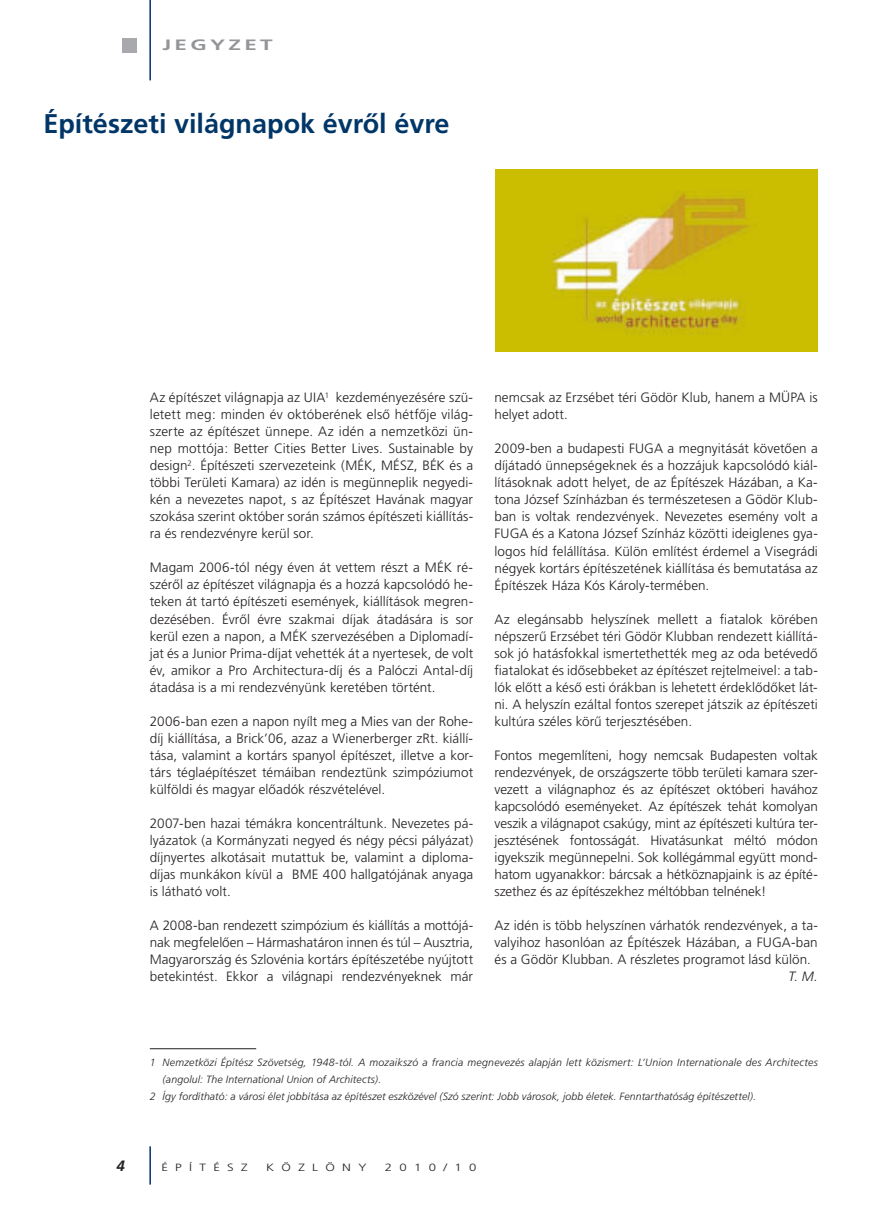
<style>
.page{position:relative;width:893px;height:1222px;background:#fff}
.page>*{position:absolute;margin:0;border:0;box-sizing:border-box;transform-origin:0 0}
.t1{font:700 27px "Frutiger QS";color:#003667}
.t2{font:700 15px "Frutiger QS";letter-spacing:.15em;color:#939598;scale:1.5 1}
.t3{font:italic 700 15px "Frutiger QS";color:#231f20}
.t4{font:300 13.5px/17px "Frutiger QS";color:#231f20;text-align:justify}
.t5{font:italic 300 13.5px "Frutiger QS";color:#231f20}
.t6{font:italic 300 10.5px "Frutiger QS";letter-spacing:.015em;color:#231f20}
.t7{font:300 10.5px "Frutiger QS";letter-spacing:.56em;color:#231f20;scale:1.25 1}
</style>
<div class="page">
<hr style="left:149px;top:0;width:2px;height:80px;background:#003667">
<div style="left:122px;top:38px;width:15px;height:15px;background:#a8a9ad"></div>
<hr style="left:149px;top:1146px;width:2px;height:38px;background:#003667">
<img style="left:495px;top:169px;width:322px;height:182px">
<hr style="left:150px;top:1048px;width:106px;height:1px;background:#231f20">
<p class="t2" style="left:162px;top:39px;width:75px">JEGYZET</p>
<h1 class="t1" style="left:43px;top:112px;width:407px">Építészeti világnapok évrôl évre</h1>
<p class="t4" style="left:150px;top:390px;width:325px">Az építészet világnapja az UIA<sup>1</sup> kezdeményezésére szü&shy;letett meg: minden év októberének elsô hétfôje világ&shy;szerte az építészet ünnepe. Az idén a nemzetközi ün&shy;nep mottója: Better Cities Better Lives. Sustainable by design<sup>2</sup>. Építészeti szervezeteink (MÉK, MÉSZ, BÉK és a többi Területi Kamara) az idén is megünneplik negyedi&shy;kén a nevezetes napot, s az Építészet Havának magyar szokása szerint október során számos építészeti kiállítás&shy;ra és rendezvényre kerül sor.</p>
<p class="t4" style="left:150px;top:560px;width:325px">Magam 2006-tól négy éven át vettem részt a MÉK ré&shy;szérôl az építészet világnapja és a hozzá kapcsolódó he&shy;teken át tartó építészeti események, kiállítások megren&shy;dezésében. Évrôl évre szakmai díjak átadására is sor kerül ezen a napon, a MÉK szervezésében a Diplomadí&shy;jat és a Junior Prima-díjat vehették át a nyertesek, de volt év, amikor a Pro Architectura-díj és a Palóczi Antal-díj átadása is a mi rendezvényünk keretében történt.</p>
<p class="t4" style="left:150px;top:713px;width:325px">2006-ban ezen a napon nyílt meg a Mies van der Rohe&shy;díj kiállítása, a Brick’06, azaz a Wienerberger zRt. kiállí&shy;tása, valamint a kortárs spanyol építészet, illetve a kor&shy;társ téglaépítészet témáiban rendeztünk szimpóziumot külföldi és magyar elôadók részvételével.</p>
<p class="t4" style="left:150px;top:815px;width:325px">2007-ben hazai témákra koncentráltunk. Nevezetes pá&shy;lyázatok (a Kormányzati negyed és négy pécsi pályázat) díjnyertes alkotásait mutattuk be, valamint a diploma&shy;díjas munkákon kívül a BME 400 hallgatójának anyaga is látható volt.</p>
<p class="t4" style="left:150px;top:917px;width:325px">A 2008-ban rendezett szimpózium és kiállítás a mottójá&shy;nak megfelelôen – Hármashatáron innen és túl – Ausztria, Magyarország és Szlovénia kortárs építészetébe nyújtott betekintést. Ekkor a világnapi rendezvényeknek már</p>
<p class="t4" style="left:494px;top:390px;width:324px">nemcsak az Erzsébet téri Gödör Klub, hanem a MÜPA is helyet adott.</p>
<p class="t4" style="left:494px;top:441px;width:325px">2009-ben a budapesti FUGA a megnyitását követôen a díjátadó ünnepsé geknek és a hozzájuk kapcsolódó kiál&shy;lításoknak adott helyet, de az Építészek Házában, a Ka&shy;tona József Színházban és természetesen a Gödör Klub&shy;ban is voltak rendezvények. Nevezetes esemény volt a FUGA és a Katona József Színház közötti ideiglenes gya&shy;logos híd felállítása. Külön említést érdemel a Visegrádi négyek kortárs építészetének kiállítása és bemutatása az Építészek Háza Kós Károly-termében.</p>
<p class="t4" style="left:494px;top:611px;width:325px">Az elegánsabb helyszínek mellett a fiatalok körében népszerû Erzsébet téri Gödör Klubban rendezett kiállítá&shy;sok jó hatásfokkal ismertethették meg az oda betévedô fiatalokat és idôsebbeket az építészet rejtelmeivel: a tab&shy;lók elôtt a késô esti órákban is lehetett érdeklôdôket lát&shy;ni. A helyszín ezáltal fontos szerepet játszik az építészeti kultúra széles körû terjesztésében.</p>
<p class="t4" style="left:494px;top:747px;width:325px">Fontos megemlíteni, hogy nemcsak Budapesten voltak rendezvények, de országszerte több területi kamara szer&shy;vezett a világnaphoz és az építészet októberi havához kapcsolódó eseményeket. Az építészek tehát komolyan veszik a világnapot csakúgy, mint az építészeti kultúra ter&shy;jesztésének fontosságát. Hivatásunkat méltó mó don igyekszik megünnepelni. Sok kollégámmal együtt mond&shy;hatom ugyanakkor: bárcsak a hétköznapjaink is az építé&shy;szethez és az építészekhez méltóbban telnének!</p>
<p class="t4" style="left:494px;top:917px;width:325px">Az idén is több helyszínen várhatók rendezvények, a ta&shy;valyihoz hasonlóan az Építészek Házában, a FUGA-ban és a Gödör Klubban. A részletes programot lásd külön.</p>
<p class="t5" style="left:788px;top:970px;width:31px">T. M.</p>
<p class="t6" style="left:150px;top:1057px;width:669px">1 Nemzetközi Építész Szövetség, 1948-tól. A mozaikszó a francia megnevezés alapján lett közismert: L’Union Internationale des Architectes</p>
<p class="t6" style="left:162px;top:1074px;width:220px">(angolul: The International Union of Architects).</p>
<p class="t6" style="left:150px;top:1091px;width:608px">2 Így fordítható: a városi élet jobbítása az építészet eszközével (Szó szerint: Jobb városok, jobb életek. Fenntarthatóság építészettel).</p>
<p class="t3" style="left:117px;top:1159px;width:10px">4</p>
<p class="t7" style="left:161px;top:1162px;width:71px">ÉPÍTÉSZ</p>
<p class="t7" style="left:266px;top:1162px;width:82px">KÖZLÖNY</p>
<p class="t7" style="left:385px;top:1162px;width:75px">2010/10</p>
</div>
